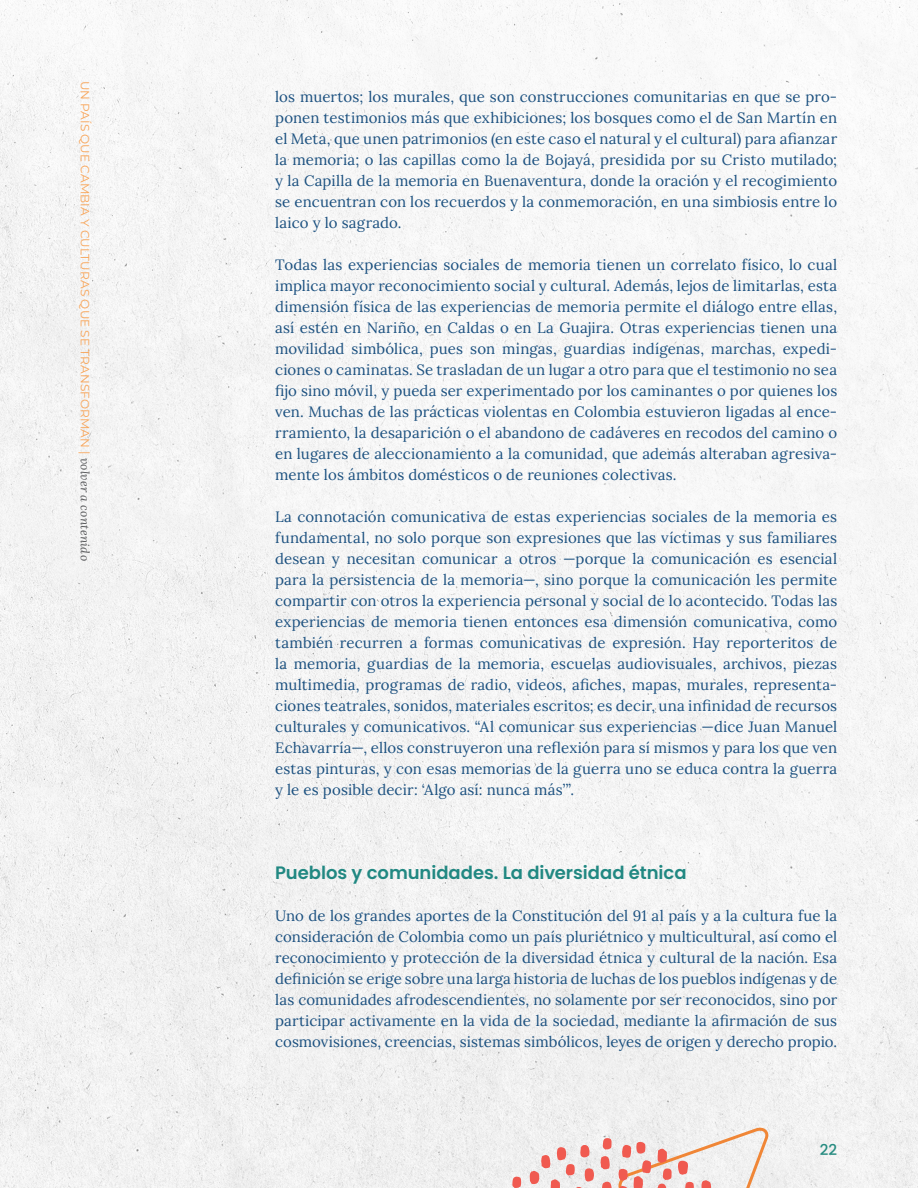
<style>
.page{position:relative;width:918px;height:1188px;background:#fff}
.page>*{position:absolute;margin:0;border:0;box-sizing:border-box;transform-origin:0 0}
.tit_02{font:600 18px "Poppins";letter-spacing:-.005em;color:#218882}
.txt_01{font:15px/21px "Lora";letter-spacing:.005em;color:#1c5180;text-align:justify}
.t1{font:500 15px "Poppins";color:#278c81}
.t2{font:12px "Montserrat";letter-spacing:.01em;color:#f8a457}
.s1{font-family:"Lora";font-style:italic;color:#57585a}
</style>
<div class="page">
<img style="left:0;top:0;width:918px;height:1188px">
<svg style="left:602px;top:1182px;width:10px;height:6px"></svg>
<svg style="left:600px;top:1156px;width:10px;height:13px"></svg>
<svg style="left:603px;top:1138px;width:9px;height:12px"></svg>
<svg style="left:512px;top:1177px;width:9px;height:11px"></svg>
<svg style="left:529px;top:1144px;width:65px;height:44px"></svg>
<svg style="left:618px;top:1127px;width:155px;height:61px"></svg>
<p class="t2" style="left:93px;top:81px;width:482px;rotate:90deg">UN PAÍS QUE CAMBIA Y CULTURAS QUE SE TRANSFORMAN | <span class="s1">volver a contenido</span></p>
<p class="txt_01" style="left:275px;top:85px;width:564px">los muertos; los murales, que son construcciones comunitarias en que se pro&shy;ponen testimonios más que exhibiciones; los bosques como el de San Martín en el Meta, que unen patrimonios (en este caso el natural y el cultural) para afianzar la memoria; o las capillas como la de Bojayá, presidida por su Cristo mutilado; y la Capilla de la memoria en Buenaventura, donde la oración y el recogimiento se encuentran con los recuerdos y la conmemoración, en una simbiosis entre lo laico y lo sagrado.</p>
<p class="txt_01" style="left:275px;top:253px;width:564px">Todas las experiencias sociales de memoria tienen un correlato físico, lo cual implica mayor reconocimiento social y cultural. Además, lejos de limitarlas, esta dimensión física de las experiencias de memoria permite el diálogo entre ellas, así estén en Nariño, en Caldas o en La Guajira. Otras experiencias tienen una movilidad simbólica, pues son mingas, guardias indígenas, marchas, expedi&shy;ciones o caminatas. Se trasladan de un lugar a otro para que el testimonio no sea fijo sino móvil, y pueda ser experimentado por los caminantes o por quienes los ven. Muchas de las prácticas violentas en Colombia estuvieron ligadas al ence&shy;rramiento, la desaparición o el abandono de cadáveres en recodos del camino o en lugares de aleccionamiento a la comunidad, que además alteraban agresiva&shy;mente los ámbitos domésticos o de reuniones colectivas.</p>
<p class="txt_01" style="left:275px;top:505px;width:564px">La connotación comunicativa de estas experiencias sociales de la memoria es fundamental, no solo porque son expresiones que las víctimas y sus familiares desean y necesitan comunicar a otros —porque la comunicación es esencial para la persistencia de la memoria—, sino porque la comunicación les permite compartir con otros la experiencia personal y social de lo acontecido. Todas las experiencias de memoria tienen entonces esa dimensión comunicativa, como también recurren a formas comunicativas de expresión. Hay reporteritos de la memoria, guardias de la memoria, escuelas audiovisuales, archivos, piezas multimedia, programas de radio, videos, afiches, mapas, murales, representa&shy;ciones teatrales, sonidos, materiales escritos; es decir, una infinidad de recursos culturales y comunicativos. “Al comunicar sus experiencias —dice Juan Manuel Echavarría—, ellos construyeron una reflexión para sí mismos y para los que ven estas pinturas, y con esas memorias de la guerra uno se educa contra la guerra y le es posible decir: ‘Algo así: nunca más’”.</p>
<p class="tit_02" style="left:275px;top:862px;width:413px">Pueblos y comunidades. La diversidad étnica</p>
<p class="txt_01" style="left:275px;top:904px;width:564px">Uno de los grandes aportes de la Constitución del 91 al país y a la cultura fue la consideración de Colombia como un país pluriétnico y multicultural, así como el reconocimiento y protección de la diversidad étnica y cultural de la nación. Esa definición se erige sobre una larga historia de luchas de los pueblos indígenas y de las comunidades afrodescendientes, no solamente por ser reconocidos, sino por participar activamente en la vida de la sociedad, mediante la afirmación de sus cosmovisiones, creencias, sistemas simbólicos, leyes de origen y derecho propio.</p>
<p class="t1" style="left:820px;top:1142px;width:19px">22</p>
</div>
